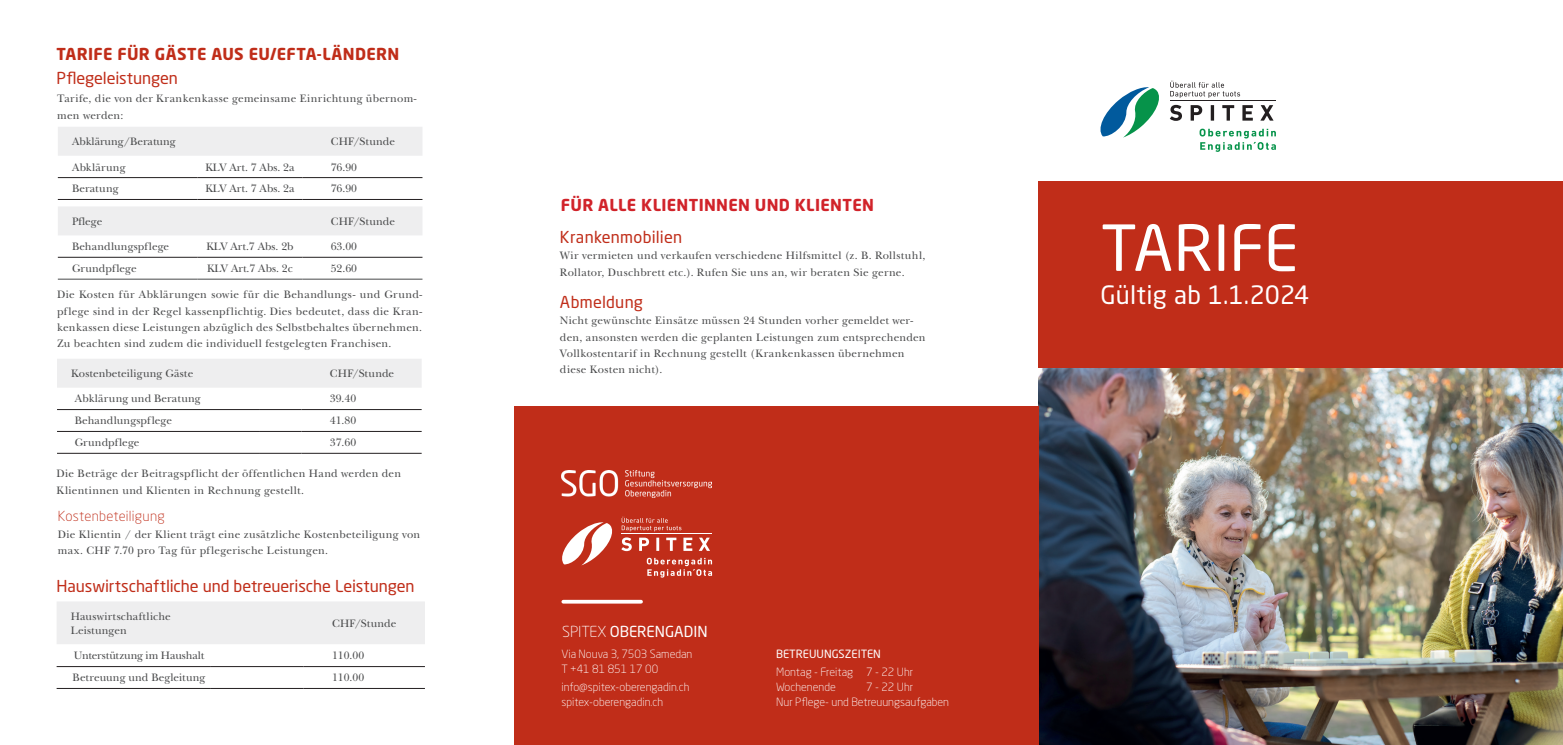
<style>
.page{position:relative;width:1563px;height:745px;background:#fff}
.page>*{position:absolute;margin:0;border:0;box-sizing:border-box;transform-origin:0 0}
.t1{font:62.5px "Neo Sans W1 G";color:#fff}
.t2{font:25px "Neo Sans W1 G";letter-spacing:.005em;color:#fff}
.t3{font:16.25px "Neo Sans W1 G";letter-spacing:-.005em;color:#c02d19}
.t4{font:700 16.25px "Neo Sans W1 G";letter-spacing:.02em;color:#c02d19}
.t5{font:700 16.25px "Neo Sans W1 G";letter-spacing:.02em;color:#d1232a}
.t6{font:16.25px "Neo Sans W1 G";letter-spacing:.015em;color:#c02d19}
.t7{font:15px "Neo Sans W1 G";color:#fff}
.t8{font:300 13.75px "Neo Sans W1 G";letter-spacing:.015em;color:#c02d19}
.t9{font:11.25px/16.2px "New Baskerville";letter-spacing:.02em;color:#494a4b}
.t10{font:300 11.25px/15px "Neo Sans W1 G";color:#fff}
.t11{font:11.25px "New Baskerville";color:#494a4b}
.t12{font:11.25px "New Baskerville";letter-spacing:-.005em;color:#494a4b}
.t13{font:11.25px "Neo Sans W1 G";color:#fff}
.s1{font-weight:300}
</style>
<div class="page">
<div style="left:1038px;top:181px;width:525px;height:191px;background:#c02d19"></div>
<img style="left:1038px;top:369px;width:525px;height:375px">
<hr style="left:1170px;top:100px;width:105px;height:1px;background:#231f20">
<svg style="left:1100px;top:87px;width:59px;height:50px"></svg>
<svg style="left:1170px;top:105px;width:12px;height:16px"></svg>
<svg style="left:1190px;top:105px;width:12px;height:15px"></svg>
<svg style="left:1210px;top:105px;width:4px;height:15px"></svg>
<svg style="left:1222px;top:105px;width:12px;height:15px"></svg>
<svg style="left:1242px;top:105px;width:11px;height:15px"></svg>
<svg style="left:1260px;top:105px;width:13px;height:15px"></svg>
<svg style="left:1170px;top:81px;width:70px;height:17px"></svg>
<svg style="left:1199px;top:129px;width:77px;height:23px"></svg>
<div style="left:57px;top:359px;width:365px;height:28px;background:#eeeeef"></div>
<hr style="left:57px;top:409px;width:202px;height:1px;background:#231f20">
<hr style="left:259px;top:409px;width:43px;height:1px;background:#231f20">
<hr style="left:57px;top:431px;width:202px;height:1px;background:#231f20">
<hr style="left:259px;top:431px;width:43px;height:1px;background:#231f20">
<hr style="left:57px;top:453px;width:202px;height:1px;background:#231f20">
<hr style="left:259px;top:453px;width:43px;height:1px;background:#231f20">
<hr style="left:302px;top:409px;width:120px;height:1px;background:#231f20">
<hr style="left:302px;top:431px;width:120px;height:1px;background:#231f20">
<hr style="left:302px;top:453px;width:120px;height:1px;background:#231f20">
<div style="left:58px;top:127px;width:364px;height:29px;background:#eeeeef"></div>
<hr style="left:58px;top:177px;width:140px;height:1px;background:#231f20">
<hr style="left:58px;top:199px;width:140px;height:1px;background:#231f20">
<hr style="left:198px;top:177px;width:104px;height:1px;background:#231f20">
<hr style="left:302px;top:177px;width:120px;height:1px;background:#231f20">
<hr style="left:198px;top:199px;width:104px;height:1px;background:#231f20">
<hr style="left:302px;top:199px;width:120px;height:1px;background:#231f20">
<div style="left:58px;top:207px;width:364px;height:28px;background:#eeeeef"></div>
<hr style="left:58px;top:257px;width:140px;height:1px;background:#231f20">
<hr style="left:198px;top:257px;width:104px;height:1px;background:#231f20">
<hr style="left:302px;top:257px;width:120px;height:1px;background:#231f20">
<hr style="left:58px;top:279px;width:140px;height:1px;background:#494a4b">
<hr style="left:198px;top:279px;width:104px;height:1px;background:#494a4b">
<hr style="left:302px;top:279px;width:120px;height:1px;background:#494a4b">
<div style="left:57px;top:602px;width:368px;height:41px;background:#eeeeef"></div>
<hr style="left:57px;top:666px;width:154px;height:1px;background:#231f20">
<hr style="left:57px;top:687px;width:154px;height:1px;background:#231f20">
<hr style="left:211px;top:666px;width:93px;height:1px;background:#231f20">
<hr style="left:304px;top:666px;width:121px;height:1px;background:#231f20">
<hr style="left:211px;top:687px;width:93px;height:1px;background:#231f20">
<hr style="left:304px;top:687px;width:121px;height:1px;background:#231f20">
<div style="left:514px;top:406px;width:524px;height:338px;background:#c02d19"></div>
<svg style="left:563px;top:599px;width:78px;height:4px"></svg>
<hr style="left:622px;top:533px;width:90px;height:1px;background:#fff">
<svg style="left:562px;top:522px;width:51px;height:43px"></svg>
<svg style="left:621px;top:537px;width:11px;height:13px"></svg>
<svg style="left:639px;top:537px;width:10px;height:13px"></svg>
<svg style="left:656px;top:537px;width:3px;height:13px"></svg>
<svg style="left:666px;top:537px;width:10px;height:13px"></svg>
<svg style="left:683px;top:537px;width:9px;height:13px"></svg>
<svg style="left:699px;top:537px;width:11px;height:13px"></svg>
<svg style="left:622px;top:516px;width:59px;height:15px"></svg>
<svg style="left:647px;top:557px;width:65px;height:20px"></svg>
<img style="left:561px;top:470px;width:150px;height:27px">
<h3 class="t4" style="left:56px;top:43px;width:344px">TARIFE FÜR GÄSTE AUS EU/EFTA-LÄNDERN</h3>
<h3 class="t3" style="left:56px;top:68px;width:123px">Pflegeleistungen</h3>
<p class="t9" style="left:57px;top:91px;width:361px">Tarife, die von der Krankenkasse gemeinsame Einrichtung übernom&shy;men werden:</p>
<p class="t11" style="left:72px;top:135px;width:105px">Abklärung/Beratung</p>
<p class="t9" style="left:331px;top:133px;width:66px">CHF/Stunde</p>
<p class="t9" style="left:72px;top:159px;width:55px">Abklärung</p>
<p class="t11" style="left:205px;top:160px;width:91px">KLV Art. 7 Abs. 2a</p>
<p class="t9" style="left:331px;top:159px;width:28px">76.90</p>
<p class="t9" style="left:72px;top:180px;width:48px">Beratung</p>
<p class="t11" style="left:205px;top:182px;width:91px">KLV Art. 7 Abs. 2a</p>
<p class="t9" style="left:331px;top:180px;width:28px">76.90</p>
<p class="t9" style="left:72px;top:213px;width:32px">Pflege</p>
<p class="t9" style="left:331px;top:213px;width:66px">CHF/Stunde</p>
<p class="t9" style="left:72px;top:238px;width:99px">Behandlungspflege</p>
<p class="t11" style="left:206px;top:240px;width:88px">KLV Art.7 Abs. 2b</p>
<p class="t9" style="left:331px;top:238px;width:28px">63.00</p>
<p class="t9" style="left:72px;top:260px;width:66px">Grundpflege</p>
<p class="t11" style="left:207px;top:262px;width:87px">KLV Art.7 Abs. 2c</p>
<p class="t9" style="left:331px;top:260px;width:28px">52.60</p>
<p class="t9" style="left:57px;top:286px;width:366px;text-align:justify">Die Kosten für Abklärungen sowie für die Behandlungs- und Grund&shy;pflege sind in der Regel kassenpflichtig. Dies bedeutet, dass die Kran&shy;kenkassen diese Leistungen abzüglich des Selbstbehaltes übernehmen.<br>Zu beachten sind zudem die individuell festgelegten Franchisen.</p>
<p class="t9" style="left:71px;top:365px;width:124px">Kostenbeteiligung Gäste</p>
<p class="t9" style="left:330px;top:365px;width:66px">CHF/Stunde</p>
<p class="t9" style="left:75px;top:390px;width:127px">Abklärung und Beratung</p>
<p class="t9" style="left:330px;top:390px;width:28px">39.40</p>
<p class="t9" style="left:75px;top:412px;width:99px">Behandlungspflege</p>
<p class="t9" style="left:330px;top:412px;width:28px">41.80</p>
<p class="t9" style="left:75px;top:434px;width:66px">Grundpflege</p>
<p class="t9" style="left:330px;top:434px;width:28px">37.60</p>
<p class="t9" style="left:57px;top:465px;width:346px">Die Beträge der Beitragspflicht der öffentlichen Hand werden den<br>Klientinnen und Klienten in Rechnung gestellt.</p>
<p class="t8" style="left:58px;top:507px;width:109px">Kostenbeteiligung</p>
<p class="t9" style="left:58px;top:525px;width:364px">Die Klientin / der Klient trägt eine zusätzliche Kostenbeteiligung von max. CHF 7.70 pro Tag für pflegerische Leistungen.</p>
<h3 class="t3" style="left:57px;top:575px;width:359px">Hauswirtschaftliche und betreuerische Leistungen</h3>
<p class="t9" style="left:71px;top:609px;width:101px;line-height:13.8px">Hauswirtschaftliche<br>Leistungen</p>
<p class="t9" style="left:332px;top:614px;width:66px">CHF/Stunde</p>
<p class="t12" style="left:74px;top:648px;width:132px">Unterstützung im Haushalt</p>
<p class="t9" style="left:332px;top:647px;width:34px">110.00</p>
<p class="t11" style="left:73px;top:670px;width:134px">Betreuung und Begleitung</p>
<p class="t9" style="left:332px;top:669px;width:34px">110.00</p>
<h3 class="t5" style="left:561px;top:195px;width:314px">FÜR ALLE KLIENTINNEN UND KLIENTEN</h3>
<h3 class="t6" style="left:560px;top:227px;width:124px">Krankenmobilien</h3>
<p class="t9" style="left:560px;top:247px;width:367px">Wir vermieten und verkaufen verschiedene Hilfsmittel (z. B. Rollstuhl,<br>Rollator, Duschbrett etc.). Rufen Sie uns an, wir beraten Sie gerne.</p>
<h3 class="t6" style="left:560px;top:292px;width:85px">Abmeldung</h3>
<p class="t9" style="left:560px;top:312px;width:367px">Nicht gewünschte Einsätze müssen 24 Stunden vorher gemeldet wer&shy;den, ansonsten werden die geplanten Leistungen zum entsprechenden Vollkostentarif in Rechnung gestellt (Krankenkassen übernehmen diese Kosten nicht).</p>
<h3 class="t7" style="left:562px;top:621px;width:147px"><span class="s1">SPITEX</span> OBERENGADIN</h3>
<p class="t10" style="left:561px;top:645px;width:132px">Via Nouva 3, 7503 Samedan<br>T +41 81 851 17 00</p>
<p class="t10" style="left:561px;top:679px;width:129px">info@spitex-oberengadin.ch spitex-oberengadin.ch</p>
<p class="t13" style="left:776px;top:646px;width:106px">BETREUUNGSZEITEN</p>
<p class="t10" style="left:776px;top:664px;width:138px">Montag - Freitag 7 - 22 Uhr<br>Wochenende</p>
<p class="t10" style="left:776px;top:679px;width:174px;text-indent:90px">7 - 22 Uhr<br>Nur Pflege- und Betreuungsaufgaben</p>
<h1 class="t1" style="left:1100px;top:209px;width:199px">TARIFE</h1>
<h2 class="t2" style="left:1100px;top:279px;width:210px">Gültig ab 1.1.2024</h2>
</div>
